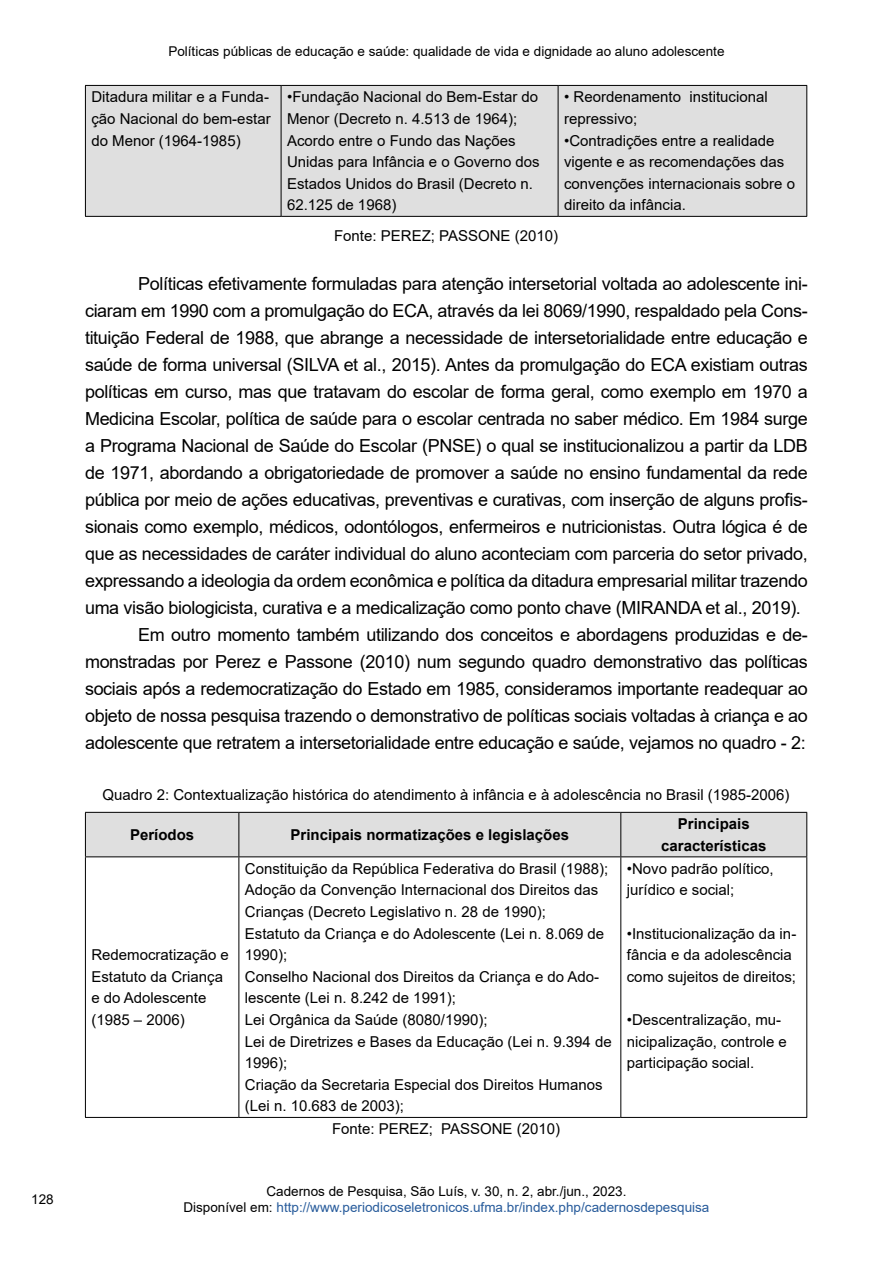
<style>
.page{position:relative;width:893px;height:1263px;background:#fff}
.page>*{position:absolute;margin:0;border:0;box-sizing:border-box;transform-origin:0 0}
.t1{font:18px "Arial";letter-spacing:-.02em;color:#000}
.t2{font:15px/21.6px "Arial";color:#000}
.t3{font:700 15px/21.6px "Arial";color:#000;text-align:center}
.t4{font:13.5px/16.2px "Arial";color:#275b9b;text-align:center}
.t5{font:13.5px "Arial";color:#000}
.s1{color:#000}
</style>
<div class="page">
<div style="left:86px;top:86px;width:720px;height:130px;background:#dfdfdf"></div>
<hr style="left:85px;top:85px;width:196px;height:1px;background:#000">
<hr style="left:85px;top:86px;width:1px;height:130px;background:#000">
<hr style="left:281px;top:85px;width:277px;height:1px;background:#000">
<hr style="left:281px;top:86px;width:1px;height:130px;background:#000">
<hr style="left:558px;top:85px;width:249px;height:1px;background:#000">
<hr style="left:558px;top:86px;width:1px;height:130px;background:#000">
<hr style="left:806px;top:86px;width:1px;height:130px;background:#000">
<hr style="left:85px;top:216px;width:196px;height:1px;background:#000">
<hr style="left:281px;top:216px;width:277px;height:1px;background:#000">
<hr style="left:558px;top:216px;width:249px;height:1px;background:#000">
<div style="left:86px;top:813px;width:720px;height:43px;background:#dfdfdf"></div>
<hr style="left:85px;top:812px;width:154px;height:1px;background:#000">
<hr style="left:85px;top:813px;width:1px;height:43px;background:#000">
<hr style="left:239px;top:812px;width:382px;height:1px;background:#000">
<hr style="left:238px;top:813px;width:1px;height:43px;background:#000">
<hr style="left:621px;top:812px;width:186px;height:1px;background:#000">
<hr style="left:620px;top:813px;width:1px;height:43px;background:#000">
<hr style="left:806px;top:813px;width:1px;height:43px;background:#000">
<hr style="left:85px;top:856px;width:154px;height:1px;background:#000">
<hr style="left:85px;top:857px;width:1px;height:260px;background:#000">
<hr style="left:239px;top:856px;width:382px;height:1px;background:#000">
<hr style="left:238px;top:857px;width:1px;height:260px;background:#000">
<hr style="left:621px;top:856px;width:186px;height:1px;background:#000">
<hr style="left:620px;top:857px;width:1px;height:260px;background:#000">
<hr style="left:806px;top:857px;width:1px;height:260px;background:#000">
<hr style="left:85px;top:1117px;width:154px;height:1px;background:#000">
<hr style="left:239px;top:1117px;width:382px;height:1px;background:#000">
<hr style="left:621px;top:1117px;width:186px;height:1px;background:#000">
<p class="t5" style="left:168px;top:42px;width:558px">Políticas públicas de educação e saúde: qualidade de vida e dignidade ao aluno adolescente</p>
<p class="t2" style="left:91px;top:86px;width:181px;text-align:justify">Ditadura militar e a Funda&shy;ção Nacional do bem-estar do Menor (1964-1985)</p>
<p class="t2" style="left:287px;top:86px;width:254px">•Fundação Nacional do Bem-Estar do<br>Menor (Decreto n. 4.513 de 1964);<br>Acordo entre o Fundo das Nações<br>Unidas para Infância e o Governo dos<br>Estados Unidos do Brasil (Decreto n.<br>62.125 de 1968)</p>
<p class="t2" style="left:564px;top:86px;width:205px">• Reordenamento institucional repressivo;</p>
<p class="t2" style="left:564px;top:129px;width:232px">•Contradições entre a realidade vigente e as recomendações das convenções internacionais sobre o direito da infância.</p>
<p class="t2" style="left:334px;top:224px;width:225px">Fonte: PEREZ; PASSONE (2010)</p>
<p class="t1" style="left:138px;top:271px;width:671px">Políticas efetivamente formuladas para atenção intersetorial voltada ao adolescente ini-</p>
<p class="t1" style="left:85px;top:298px;width:724px">ciaram em 1990 com a promulgação do ECA, através da lei 8069/1990, respaldado pela Cons-</p>
<p class="t1" style="left:85px;top:325px;width:724px">tituição Federal de 1988, que abrange a necessidade de intersetorialidade entre educação e</p>
<p class="t1" style="left:85px;top:352px;width:724px">saúde de forma universal (SILVA et al., 2015). Antes da promulgação do ECA existiam outras</p>
<p class="t1" style="left:85px;top:379px;width:724px">políticas em curso, mas que tratavam do escolar de forma geral, como exemplo em 1970 a</p>
<p class="t1" style="left:85px;top:406px;width:724px">Medicina Escolar, política de saúde para o escolar centrada no saber médico. Em 1984 surge</p>
<p class="t1" style="left:85px;top:433px;width:724px">a Programa Nacional de Saúde do Escolar (PNSE) o qual se institucionalizou a partir da LDB</p>
<p class="t1" style="left:85px;top:460px;width:724px">de 1971, abordando a obrigatoriedade de promover a saúde no ensino fundamental da rede</p>
<p class="t1" style="left:85px;top:487px;width:724px">pública por meio de ações educativas, preventivas e curativas, com inserção de alguns profis-</p>
<p class="t1" style="left:85px;top:514px;width:724px">sionais como exemplo, médicos, odontólogos, enfermeiros e nutricionistas. Outra lógica é de</p>
<p class="t1" style="left:85px;top:541px;width:724px">que as necessidades de caráter individual do aluno aconteciam com parceria do setor privado,</p>
<p class="t1" style="left:85px;top:568px;width:724px">expressando a ideologia da ordem econômica e política da ditadura empresarial militar trazendo</p>
<p class="t1" style="left:85px;top:595px;width:717px">uma visão biologicista, curativa e a medicalização como ponto chave (MIRANDA et al., 2019).</p>
<p class="t1" style="left:138px;top:622px;width:671px">Em outro momento também utilizando dos conceitos e abordagens produzidas e de-</p>
<p class="t1" style="left:85px;top:649px;width:724px">monstradas por Perez e Passone (2010) num segundo quadro demonstrativo das políticas</p>
<p class="t1" style="left:85px;top:676px;width:724px">sociais após a redemocratização do Estado em 1985, consideramos importante readequar ao</p>
<p class="t1" style="left:85px;top:703px;width:724px">objeto de nossa pesquisa trazendo o demonstrativo de políticas sociais voltadas à criança e ao</p>
<p class="t1" style="left:85px;top:730px;width:722px">adolescente que retratem a intersetorialidade entre educação e saúde, vejamos no quadro - 2:</p>
<p class="t2" style="left:103px;top:783px;width:688px">Quadro 2: Contextualização histórica do atendimento à infância e à adolescência no Brasil (1985-2006)</p>
<p class="t3" style="left:130px;top:824px;width:66px">Períodos</p>
<p class="t3" style="left:291px;top:824px;width:280px">Principais normatizações e legislações</p>
<p class="t3" style="left:661px;top:813px;width:107px">Principais características</p>
<p class="t2" style="left:91px;top:944px;width:139px">Redemocratização e<br>Estatuto da Criança e do Adolescente (1985 – 2006)</p>
<p class="t2" style="left:245px;top:858px;width:368px">Constituição da República Federativa do Brasil (1988); Adoção da Convenção Internacional dos Direitos das Crianças (Decreto Legislativo n. 28 de 1990);<br>Estatuto da Criança e do Adolescente (Lei n. 8.069 de 1990);<br>Conselho Nacional dos Direitos da Criança e do Ado&shy;lescente (Lei n. 8.242 de 1991);<br>Lei Orgânica da Saúde (8080/1990);<br>Lei de Diretrizes e Bases da Educação (Lei n. 9.394 de 1996);<br>Criação da Secretaria Especial dos Direitos Humanos (Lei n. 10.683 de 2003);</p>
<p class="t2" style="left:627px;top:858px;width:148px">•Novo padrão político, jurídico e social;</p>
<p class="t2" style="left:627px;top:922px;width:171px">•Institucionalização da in&shy;fância e da adolescência como sujeitos de direitos;</p>
<p class="t2" style="left:627px;top:1009px;width:162px">•Descentralização, mu&shy;nicipalização, controle e participação social.</p>
<p class="t2" style="left:332px;top:1118px;width:230px">Fonte: PEREZ; PASSONE (2010)</p>
<p class="t5" style="left:31px;top:1190px;width:24px">128</p>
<p class="t4" style="left:183px;top:1183px;width:527px"><span class="s1">Cadernos de Pesquisa, São Luís, v. 30, n. 2, abr./jun., 2023.<br>Disponível em:</span> http://www.periodicoseletronicos.ufma.br/index.php/cadernosdepesquisa</p>
</div>
